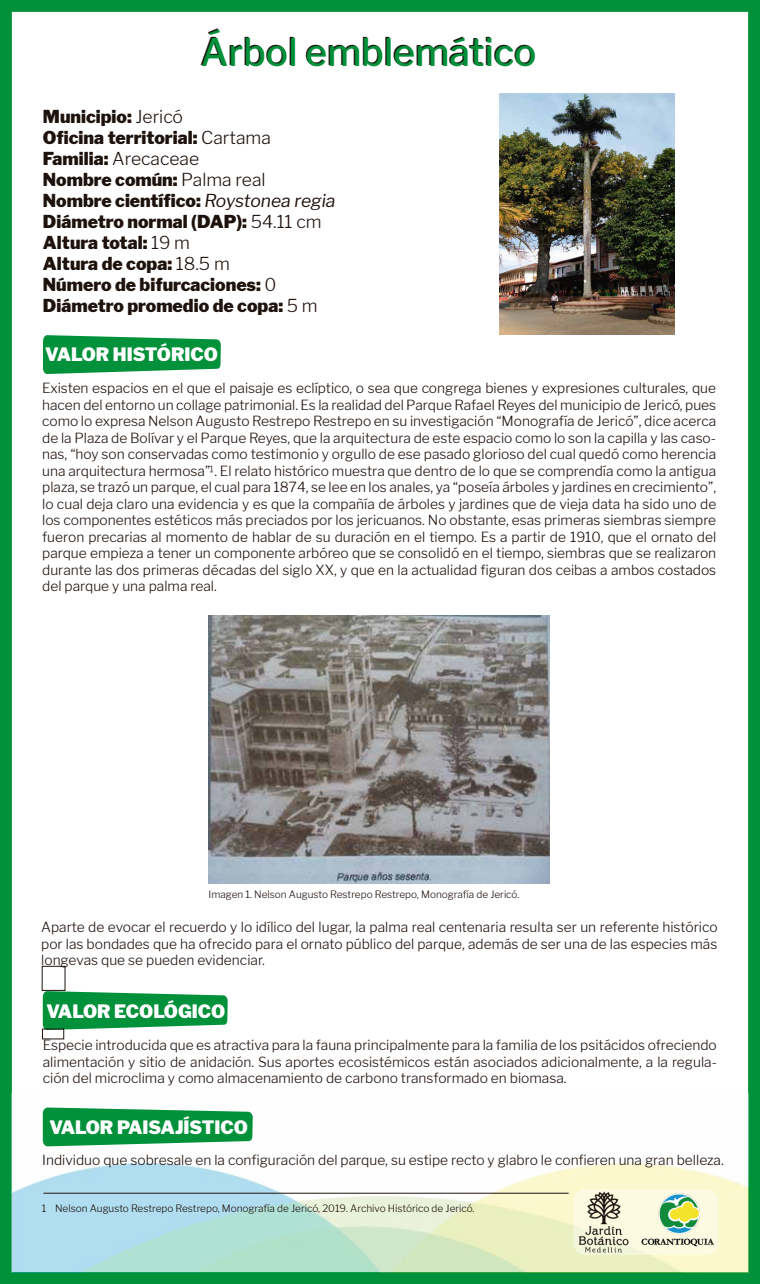
<style>
.page{position:relative;width:760px;height:1284px;background:#fff}
.page>*{position:absolute;margin:0;border:0;box-sizing:border-box;transform-origin:0 0}
.t1{font:500 37.5px "Libre Franklin";color:#00913a}
.t2{font:900 18.12px "Libre Franklin";color:#fff}
.t3{font:900 17.5px/21px "Libre Franklin";color:#1e120d}
.t4{font:300 13.75px/16.5px "Libre Franklin";color:#1e120d;text-align:justify}
.t5{font:300 10px "Libre Franklin";color:#1e120d}
.s1{font-weight:300}
.s2{font-weight:400;font-style:italic}
</style>
<div class="page">
<div style="left:0;top:0;width:760px;height:1283px;border:12px solid #00913a"></div>
<img style="left:12px;top:1093px;width:736px;height:179px">
<svg style="left:43px;top:335px;width:178px;height:39px;background:#219f53"></svg>
<svg style="left:43px;top:991px;width:185px;height:38px;background:#1c9d4f"></svg>
<svg style="left:43px;top:1107px;width:210px;height:39px;background:#209e53"></svg>
<hr style="left:43px;top:1192px;width:525px;height:1px;background:#1e120d">
<img style="left:499px;top:93px;width:176px;height:241px">
<img style="left:209px;top:615px;width:340px;height:268px">
<div style="left:573px;top:1188px;width:145px;height:66px;background:#fdfae2;border-radius:12px"></div>
<img style="left:639px;top:1188px;width:79px;height:60px">
<img style="left:578px;top:1188px;width:53px;height:66px">
<div style="left:42px;top:1028px;width:22px;height:11px;border:1px solid #1e120d"></div>
<h1 class="t1" style="left:201px;top:23px;width:337px">Árbol emblemático</h1>
<p class="t3" style="left:43px;top:104px;width:294px">Municipio: <span class="s1">Jericó<br></span>Oficina territorial: <span class="s1">Cartama<br></span>Familia: <span class="s1">Arecaceae<br></span>Nombre común: <span class="s1">Palma real<br></span>Nombre científico: <span class="s2">Roystonea regia<br></span>Diámetro normal (DAP): <span class="s1">54.11 cm<br></span>Altura total: <span class="s1">19 m<br></span>Altura de copa: <span class="s1">18.5 m<br></span>Número de bifurcaciones: <span class="s1">0<br></span>Diámetro promedio de copa: <span class="s1">5 m</span></p>
<h2 class="t2" style="left:45px;top:340px;width:174px">VALOR HISTÓRICO</h2>
<p class="t4" style="left:42px;top:378px;width:675px">Existen espacios en el que el paisaje es eclíptico, o sea que congrega bienes y expresiones culturales, que hacen del entorno un collage patrimonial. Es la realidad del Parque Rafael Reyes del municipio de Jericó, pues como lo expresa Nelson Augusto Restrepo Restrepo en su investigación “Monografía de Jericó”, dice acerca de la Plaza de Bolívar y el Parque Reyes, que la arquitectura de este espacio como lo son la capilla y las caso&shy;nas, “hoy son conservadas como testimonio y orgullo de ese pasado glorioso del cual quedó como herencia una arquitectura hermosa”1. El relato histórico muestra que dentro de lo que se comprendía como la antigua plaza, se trazó un parque, el cual para 1874, se lee en los anales, ya “poseía árboles y jardines en crecimiento”, lo cual deja claro una evidencia y es que la compañía de árboles y jardines que de vieja data ha sido uno de los componentes estéticos más preciados por los jericuanos. No obstante, esas primeras siembras siempre fueron precarias al momento de hablar de su duración en el tiempo. Es a partir de 1910, que el ornato del parque empieza a tener un componente arbóreo que se consolidó en el tiempo, siembras que se realizaron durante las dos primeras décadas del siglo XX, y que en la actualidad figuran dos ceibas a ambos costados del parque y una palma real.</p>
<p class="t5" style="left:209px;top:886px;width:312px">Imagen 1. Nelson Augusto Restrepo Restrepo, Monografía de Jericó.</p>
<p class="t4" style="left:41px;top:917px;width:677px">Aparte de evocar el recuerdo y lo idílico del lugar, la palma real centenaria resulta ser un referente histórico por las bondades que ha ofrecido para el ornato público del parque, además de ser una de las especies más longevas que se pueden evidenciar.</p>
<h2 class="t2" style="left:47px;top:996px;width:180px">VALOR ECOLÓGICO</h2>
<p class="t4" style="left:43px;top:1035px;width:675px">Especie introducida que es atractiva para la fauna principalmente para la familia de los psitácidos ofreciendo alimentación y sitio de anidación. Sus aportes ecosistémicos están asociados adicionalmente, a la regula&shy;ción del microclima y como almacenamiento de carbono transformado en biomasa.</p>
<h2 class="t2" style="left:49px;top:1112px;width:200px">VALOR PAISAJÍSTICO</h2>
<p class="t4" style="left:42px;top:1150px;width:683px">Individuo que sobresale en la configuración del parque, su estipe recto y glabro le confieren una gran belleza.</p>
<p class="t5" style="left:42px;top:1200px;width:434px">1 Nelson Augusto Restrepo Restrepo, Monografía de Jericó, 2019. Archivo Histórico de Jericó.</p>
</div>
